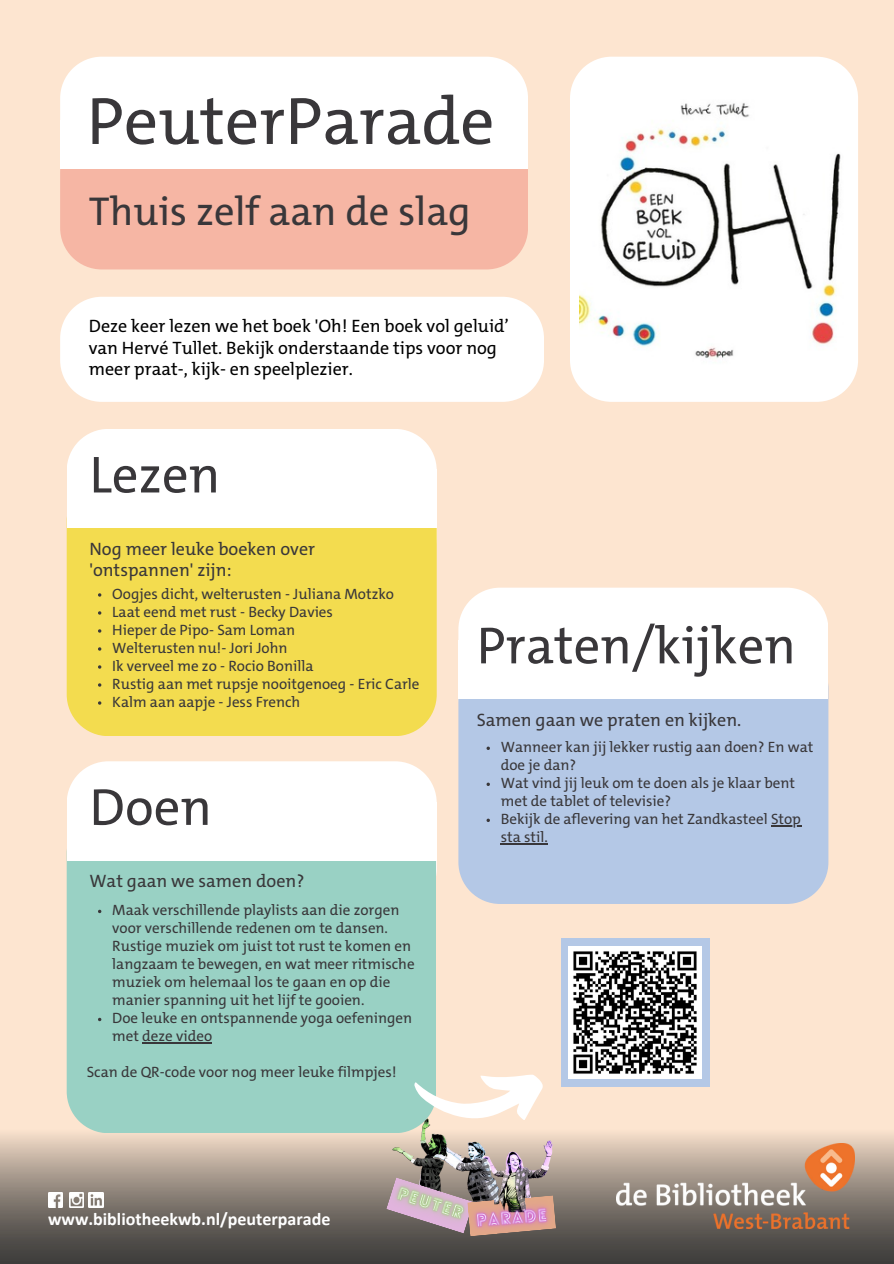
<style>
.page{position:relative;width:894px;height:1264px;background:#fff}
.page>*{position:absolute;margin:0;border:0;box-sizing:border-box;transform-origin:0 0}
.t1{font:67.5px "The Mix C5 s";color:#39373a}
.t2{font:52.5px "The Mix C5 s";color:#39373a}
.t3{font:40.5px "The Mix C5 s";color:#39373a}
.t4{font:18px/21.3px "The Mix C5 s";color:#000}
.t5{font:18px/21.3px "The Mix C5 s";color:#39373a}
.t6{font:700 18px "Calibri";color:#fff}
.t7{font:15px/18px "The Mix C5 s";color:#39373a}
</style>
<div class="page">
<div style="left:0;top:0;width:893px;height:1263px;background:#fde5d0"></div>
<img style="left:0;top:1093px;width:893px;height:170px">
<img style="left:616px;top:1143px;width:238px;height:85px">
<img style="left:391px;top:1113px;width:165px;height:64px">
<img style="left:366px;top:1158px;width:128px;height:93px">
<svg style="left:386px;top:1177px;width:170px;height:59px"></svg>
<img style="left:452px;top:1183px;width:121px;height:72px">
<div style="left:60px;top:57px;width:468px;height:63px;background:#fff"></div>
<div style="left:60px;top:169px;width:468px;height:100px;background:#f6b6a4"></div>
<div style="left:60px;top:120px;width:468px;height:49px;background:#fff"></div>
<div style="left:67px;top:429px;width:369px;height:40px;background:#fff"></div>
<div style="left:67px;top:528px;width:369px;height:208px;background:#f3dc4f"></div>
<div style="left:67px;top:469px;width:369px;height:59px;background:#fff"></div>
<div style="left:60px;top:297px;width:484px;height:105px;background:#fff"></div>
<div style="left:458px;top:587px;width:370px;height:53px;background:#fff"></div>
<div style="left:458px;top:698px;width:370px;height:206px;background:#b4c8e6"></div>
<div style="left:458px;top:640px;width:370px;height:58px;background:#fff"></div>
<svg style="left:67px;top:761px;width:369px;height:40px;fill:#fff"></svg>
<div style="left:67px;top:860px;width:369px;height:273px;background:#99d1c4"></div>
<div style="left:67px;top:801px;width:369px;height:59px;background:#fff"></div>
<div style="left:570px;top:57px;width:287px;height:345px;background:#fff"></div>
<div style="left:560px;top:938px;width:149px;height:148px;background:#b4c8e6"></div>
<svg style="left:413px;top:1073px;width:130px;height:49px"></svg>
<img style="left:48px;top:1192px;width:15px;height:15px">
<img style="left:69px;top:1192px;width:15px;height:15px">
<img style="left:89px;top:1192px;width:14px;height:15px">
<img style="left:568px;top:946px;width:133px;height:132px">
<img style="left:579px;top:93px;width:270px;height:272px">
<svg style="left:486px;top:746px;width:4px;height:4px"></svg>
<svg style="left:486px;top:782px;width:4px;height:4px"></svg>
<svg style="left:486px;top:818px;width:4px;height:4px"></svg>
<hr style="left:770px;top:825px;width:30px;height:1px;background:#39373a">
<hr style="left:500px;top:843px;width:47px;height:1px;background:#39373a">
<svg style="left:98px;top:909px;width:3px;height:4px"></svg>
<svg style="left:98px;top:1017px;width:3px;height:4px"></svg>
<hr style="left:142px;top:1042px;width:70px;height:1px;background:#39373a">
<p class="t1" style="left:87px;top:94px;width:409px">PeuterParade</p>
<p class="t3" style="left:89px;top:195px;width:383px">Thuis zelf aan de slag</p>
<p class="t4" style="left:89px;top:317px;width:421px">Deze keer lezen we het boek 'Oh! Een boek vol geluid’ van Hervé Tullet. Bekijk onderstaande tips voor nog meer praat-, kijk- en speelplezier.</p>
<p class="t2" style="left:89px;top:453px;width:132px">Lezen</p>
<p class="t5" style="left:89px;top:540px;width:227px">Nog meer leuke boeken over 'ontspannen' zijn:</p>
<h2 class="t7" style="left:112px;top:586px;width:283px">Oogjes dicht, welterusten - Juliana Motzko</h2>
<h6 class="t7" style="left:112px;top:604px;width:222px">Laat eend met rust - Becky Davies</h6>
<p class="t7" style="left:112px;top:622px;width:184px">Hieper de Pipo- Sam Loman</p>
<p class="t7" style="left:112px;top:640px;width:177px">Welterusten nu!- Jori John</p>
<p class="t7" style="left:112px;top:658px;width:203px">Ik verveel me zo - Rocio Bonilla</p>
<h2 class="t7" style="left:112px;top:676px;width:308px">Rustig aan met rupsje nooitgenoeg - Eric Carle</h2>
<h6 class="t7" style="left:112px;top:694px;width:189px">Kalm aan aapje - Jess French</h6>
<p class="t2" style="left:89px;top:786px;width:124px">Doen</p>
<p class="t5" style="left:89px;top:872px;width:216px">Wat gaan we samen doen?</p>
<h5 class="t7" style="left:112px;top:902px;width:304px">Maak verschillende playlists aan die zorgen voor verschillende redenen om te dansen.<br>Rustige muziek om juist tot rust te komen en langzaam te bewegen, en wat meer ritmische muziek om helemaal los te gaan en op die manier spanning uit het lijf te gooien.</h5>
<p class="t7" style="left:112px;top:1010px;width:301px">Doe leuke en ontspannende yoga oefeningen met deze video</p>
<p class="t7" style="left:87px;top:1064px;width:311px">Scan de QR-code voor nog meer leuke filmpjes!</p>
<p class="t6" style="left:48px;top:1211px;width:283px">www.bibliotheekwb.nl/peuterparade</p>
<p class="t2" style="left:476px;top:624px;width:320px">Praten/kijken</p>
<h5 class="t5" style="left:476px;top:710px;width:266px">Samen gaan we praten en kijken.</h5>
<p class="t7" style="left:500px;top:739px;width:314px">Wanneer kan jij lekker rustig aan doen? En wat doe je dan?</p>
<p class="t7" style="left:500px;top:775px;width:296px">Wat vind jij leuk om te doen als je klaar bent met de tablet of televisie?</p>
<p class="t7" style="left:500px;top:811px;width:302px">Bekijk de aflevering van het Zandkasteel Stop</p>
<p class="t7" style="left:500px;top:829px;width:48px">sta stil.</p>
</div>
